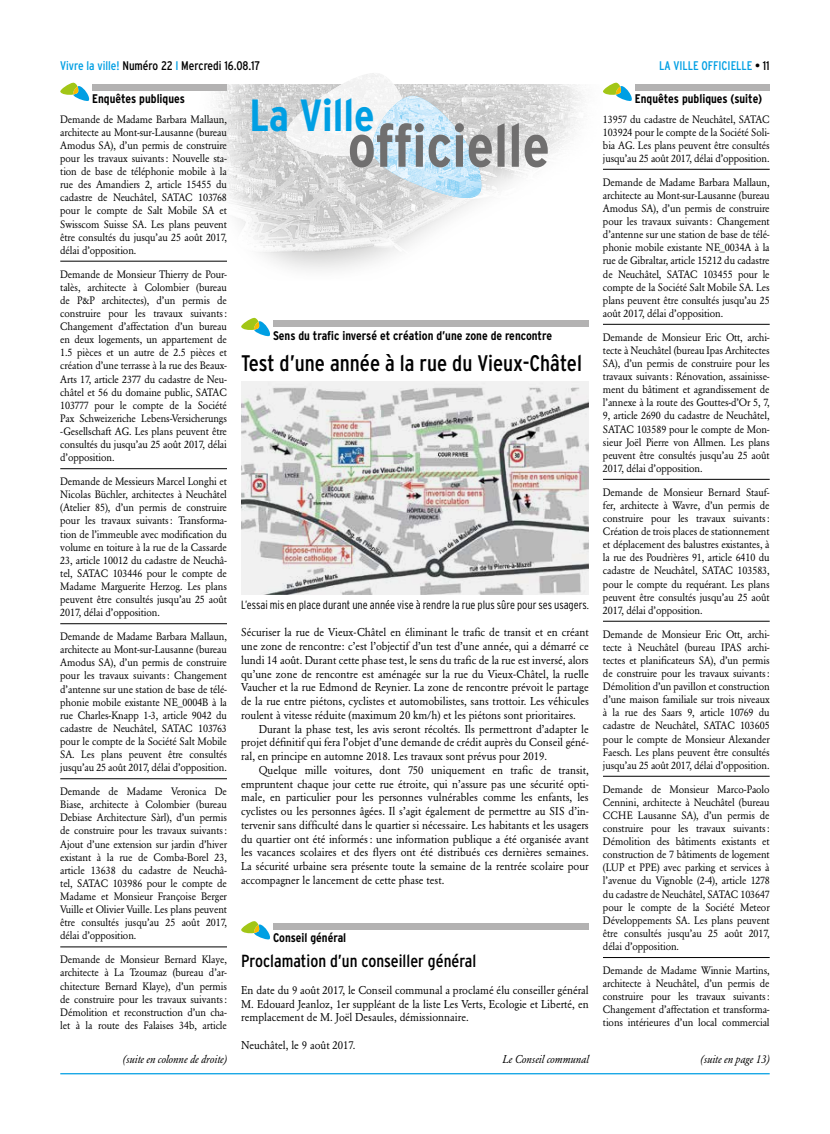
<style>
.page{position:relative;width:830px;height:1134px;background:#fff}
.page>*{position:absolute;margin:0;border:0;box-sizing:border-box;transform-origin:0 0}
.t1{font:700 condensed 60px "Interstate";color:#706f6f}
.t2{font:700 condensed 45px "Interstate";color:#009fe3}
.t3{font:condensed 22.5px "Interstate";color:#000}
.t4{font:condensed 17.5px "Interstate";color:#000}
.t5{font:700 condensed 12.5px "Interstate";color:#000}
.t6{font:condensed 12.5px "Interstate";color:#000}
.t7{font:condensed 12.5px "Interstate";color:#009fe3}
.t8{font:300 condensed 11.88px "Interstate";color:#000}
.t9{font:11.25px/13.8px "Garamond BE";color:#000;text-align:justify;scale:.95 1}
.t10{font:italic 11.25px "Garamond BE";color:#000;scale:.95 1}
.t11{font:10.62px/13.1px "Garamond BE";letter-spacing:-.01em;color:#000;text-align:justify;scale:.95 1}
.s1{color:#009fe3}
.s2{color:#000}
</style>
<div class="page">
<hr style="left:60px;top:1073px;width:709px;height:1px;background:#009fe3">
<img style="left:186px;top:85px;width:398px;height:186px">
<svg style="left:270px;top:73px;width:212px;height:139px"></svg>
<img style="left:372px;top:96px;width:109px;height:102px">
<hr style="left:60px;top:261px;width:167px;height:1px;background:#000">
<hr style="left:60px;top:468px;width:167px;height:1px;background:#000">
<hr style="left:60px;top:623px;width:167px;height:1px;background:#000">
<hr style="left:60px;top:778px;width:167px;height:1px;background:#000">
<hr style="left:60px;top:946px;width:167px;height:1px;background:#000">
<div style="left:92px;top:85px;width:135px;height:6px;background:#b3b2b2"></div>
<svg style="left:60px;top:83px;width:29px;height:18px"></svg>
<hr style="left:602px;top:169px;width:167px;height:1px;background:#000">
<hr style="left:602px;top:324px;width:167px;height:1px;background:#000">
<hr style="left:602px;top:479px;width:167px;height:1px;background:#000">
<hr style="left:602px;top:621px;width:167px;height:1px;background:#000">
<hr style="left:602px;top:776px;width:167px;height:1px;background:#000">
<hr style="left:602px;top:957px;width:167px;height:1px;background:#000">
<div style="left:634px;top:85px;width:135px;height:6px;background:#b3b2b2"></div>
<svg style="left:603px;top:83px;width:28px;height:18px"></svg>
<div style="left:273px;top:320px;width:315px;height:7px;background:#b3b2b2"></div>
<svg style="left:241px;top:318px;width:29px;height:18px"></svg>
<img style="left:241px;top:382px;width:347px;height:213px">
<div style="left:273px;top:923px;width:315px;height:6px;background:#b3b2b2"></div>
<svg style="left:241px;top:921px;width:29px;height:18px"></svg>
<p class="t6" style="left:60px;top:59px;width:201px"><span class="s1">Vivre la ville!</span> Numéro 22 <span class="s1">I</span> Mercredi 16.08.17</p>
<p class="t7" style="left:659px;top:59px;width:112px">LA VILLE OFFICIELLE <span class="s2">• 11</span></p>
<h2 class="t2" style="left:249px;top:90px;width:127px">La Ville</h2>
<p class="t5" style="left:92px;top:92px;width:94px">Enquêtes publiques</p>
<p class="t5" style="left:634px;top:92px;width:129px">Enquêtes publiques (suite)</p>
<p class="t11" style="left:60px;top:112px;width:177px">Demande de Madame Barbara Mallaun, architecte au Mont-sur-Lausanne (bureau Amodus SA), d’un permis de construire pour les travaux suivants: Nouvelle sta&shy;tion de base de téléphonie mobile à la rue des Amandiers 2, article 15455 du cadastre de Neuchâtel, SATAC 103768 pour le compte de Salt Mobile SA et Swisscom Suisse SA. Les plans peuvent être consultés du jusqu’au 25 août 2017, délai d’opposition.</p>
<p class="t11" style="left:60px;top:267px;width:177px">Demande de Monsieur Thierry de Pour&shy;talès, architecte à Colombier (bureau de P&amp;P architectes), d’un permis de construire pour les travaux suivants:<br>Changement d’affectation d’un bureau en deux logements, un appartement de 1.5 pièces et un autre de 2.5 pièces et création d’une terrasse à la rue des Beaux-Arts 17, article 2377 du cadastre de Neu&shy;châtel et 56 du domaine public, SATAC 103777 pour le compte de la Société Pax Schweizeriche Lebens-Versicherungs -Gesellschaft AG. Les plans peuvent être consultés du jusqu’au 25 août 2017, délai d’opposition.</p>
<p class="t11" style="left:60px;top:475px;width:177px">Demande de Messieurs Marcel Longhi et Nicolas Büchler, architectes à Neuchâtel (Atelier 85), d’un permis de construire pour les travaux suivants: Transforma&shy;tion de l’immeuble avec modification du volume en toiture à la rue de la Cassarde 23, article 10012 du cadastre de Neuchâ&shy;tel, SATAC 103446 pour le compte de Madame Marguerite Herzog. Les plans peuvent être consultés jusqu’au 25 août 2017, délai d’opposition.</p>
<p class="t11" style="left:60px;top:630px;width:177px">Demande de Madame Barbara Mallaun, architecte au Mont-sur-Lausanne (bureau Amodus SA), d’un permis de construire pour les travaux suivants: Changement d’antenne sur une station de base de télé&shy;phonie mobile existante NE_0004B à la rue Charles-Knapp 1-3, article 9042 du cadastre de Neuchâtel, SATAC 103763 pour le compte de la Société Salt Mobile SA. Les plans peuvent être consultés jusqu’au 25 août 2017, délai d’opposition.</p>
<p class="t11" style="left:60px;top:785px;width:177px">Demande de Madame Veronica De Biase, architecte à Colombier (bureau Debiase Architecture Sàrl), d’un permis de construire pour les travaux suivants:<br>Ajout d’une extension sur jardin d’hiver existant à la rue de Comba-Borel 23, article 13638 du cadastre de Neuchâ&shy;tel, SATAC 103986 pour le compte de Madame et Monsieur Françoise Berger Vuille et Olivier Vuille. Les plans peuvent être consultés jusqu’au 25 août 2017, délai d’opposition.</p>
<p class="t11" style="left:60px;top:953px;width:177px">Demande de Monsieur Bernard Klaye, architecte à La Tzoumaz (bureau d’ar&shy;chitecture Bernard Klaye), d’un permis de construire pour les travaux suivants:<br>Démolition et reconstruction d’un cha&shy;let à la route des Falaises 34b, article</p>
<p class="t11" style="left:602px;top:112px;width:177px">13957 du cadastre de Neuchâtel, SATAC 103924 pour le compte de la Société Soli&shy;bia AG. Les plans peuvent être consultés jusqu’au 25 août 2017, délai d’opposition.</p>
<p class="t11" style="left:602px;top:175px;width:177px">Demande de Madame Barbara Mallaun, architecte au Mont-sur-Lausanne (bureau Amodus SA), d’un permis de construire pour les travaux suivants: Changement d’antenne sur une station de base de télé&shy;phonie mobile existante NE_0034A à la rue de Gibraltar, article 15212 du cadastre de Neuchâtel, SATAC 103455 pour le compte de la Société Salt Mobile SA. Les plans peuvent être consultés jusqu’au 25 août 2017, délai d’opposition.</p>
<p class="t11" style="left:602px;top:330px;width:177px">Demande de Monsieur Eric Ott, archi&shy;tecte à Neuchâtel (bureau Ipas Architectes SA), d’un permis de construire pour les travaux suivants: Rénovation, assainisse&shy;ment du bâtiment et agrandissement de l’annexe à la route des Gouttes-d’Or 5, 7, 9, article 2690 du cadastre de Neuchâtel, SATAC 103589 pour le compte de Mon&shy;sieur Joël Pierre von Allmen. Les plans peuvent être consultés jusqu’au 25 août 2017, délai d’opposition.</p>
<p class="t11" style="left:602px;top:485px;width:177px">Demande de Monsieur Bernard Stauf&shy;fer, architecte à Wavre, d’un permis de construire pour les travaux suivants:<br>Création de trois places de stationnement et déplacement des balustres existantes, à la rue des Poudrières 91, article 6410 du cadastre de Neuchâtel, SATAC 103583, pour le compte du requérant. Les plans peuvent être consultés jusqu’au 25 août 2017, délai d’opposition.</p>
<p class="t11" style="left:602px;top:627px;width:177px">Demande de Monsieur Eric Ott, archi&shy;tecte à Neuchâtel (bureau IPAS archi&shy;tectes et planificateurs SA), d’un permis de construire pour les travaux suivants:<br>Démolition d’un pavillon et construction d’une maison familiale sur trois niveaux à la rue des Saars 9, article 10769 du cadastre de Neuchâtel, SATAC 103605 pour le compte de Monsieur Alexander Faesch. Les plans peuvent être consultés jusqu’au 25 août 2017, délai d’opposition.</p>
<p class="t11" style="left:602px;top:782px;width:177px">Demande de Monsieur Marco-Paolo Cennini, architecte à Neuchâtel (bureau CCHE Lausanne SA), d’un permis de construire pour les travaux suivants:<br>Démolition des bâtiments existants et construction de 7 bâtiments de logement (LUP et PPE) avec parking et services à l’avenue du Vignoble (2-4), article 1278 du cadastre de Neuchâtel, SATAC 103647 pour le compte de la Société Meteor Développements SA. Les plans peuvent être consultés jusqu’au 25 août 2017, délai d’opposition.</p>
<p class="t11" style="left:602px;top:964px;width:177px">Demande de Madame Winnie Martins, architecte à Neuchâtel, d’un permis de construire pour les travaux suivants:<br>Changement d’affectation et transforma&shy;tions intérieures d’un local commercial</p>
<h1 class="t1" style="left:347px;top:112px;width:203px">officielle</h1>
<p class="t5" style="left:273px;top:328px;width:280px">Sens du trafic inversé et création d’une zone de rencontre</p>
<h3 class="t3" style="left:241px;top:351px;width:342px">Test d’une année à la rue du Vieux-Châtel</h3>
<p class="t8" style="left:241px;top:598px;width:349px">L’essai mis en place durant une année vise à rendre la rue plus sûre pour ses usagers.</p>
<p class="t9" style="left:241px;top:626px;width:367px">Sécuriser la rue de Vieux-Châtel en éliminant le trafic de transit et en créant une zone de rencontre: c’est l’objectif d’un test d’une année, qui a démarré ce lundi 14 août. Durant cette phase test, le sens du trafic de la rue est inversé, alors qu’une zone de rencontre est aménagée sur la rue du Vieux-Châtel, la ruelle Vaucher et la rue Edmond de Reynier. La zone de rencontre prévoit le partage de la rue entre piétons, cyclistes et automobilistes, sans trottoir. Les véhicules roulent à vitesse réduite (maximum 20 km/h) et les piétons sont prioritaires.</p>
<p class="t9" style="left:241px;top:722px;width:367px;text-indent:18px">Durant la phase test, les avis seront récoltés. Ils permettront d’adapter le projet définitif qui fera l’objet d’une demande de crédit auprès du Conseil géné&shy;ral, en principe en automne 2018. Les travaux sont prévus pour 2019.</p>
<p class="t9" style="left:241px;top:763px;width:367px;text-indent:18px">Quelque mille voitures, dont 750 uniquement en trafic de transit, empruntent chaque jour cette rue étroite, qui n’assure pas une sécurité opti&shy;male, en particulier pour les personnes vulnérables comme les enfants, les cyclistes ou les personnes âgées. Il s’agit également de permettre au SIS d’in&shy;tervenir sans difficulté dans le quartier si nécessaire. Les habitants et les usagers du quartier ont été informés: une information publique a été organisée avant les vacances scolaires et des flyers ont été distribués ces dernières semaines.<br>La sécurité urbaine sera présente toute la semaine de la rentrée scolaire pour accompagner le lancement de cette phase test.</p>
<p class="t5" style="left:273px;top:930px;width:75px">Conseil général</p>
<h3 class="t4" style="left:241px;top:951px;width:236px">Proclamation d’un conseiller général</h3>
<p class="t9" style="left:241px;top:983px;width:367px">En date du 9 août 2017, le Conseil communal a proclamé élu conseiller général M. Edouard Jeanloz, 1er suppléant de la liste Les Verts, Ecologie et Liberté, en remplacement de M. Joël Desaules, démissionnaire.</p>
<p class="t9" style="left:241px;top:1038px;width:122px">Neuchâtel, le 9 août 2017.</p>
<p class="t10" style="left:502px;top:1052px;width:92px">Le Conseil communal</p>
<p class="t10" style="left:123px;top:1052px;width:111px">(suite en colonne de droite)</p>
<p class="t10" style="left:700px;top:1052px;width:74px">(suite en page 13)</p>
</div>
